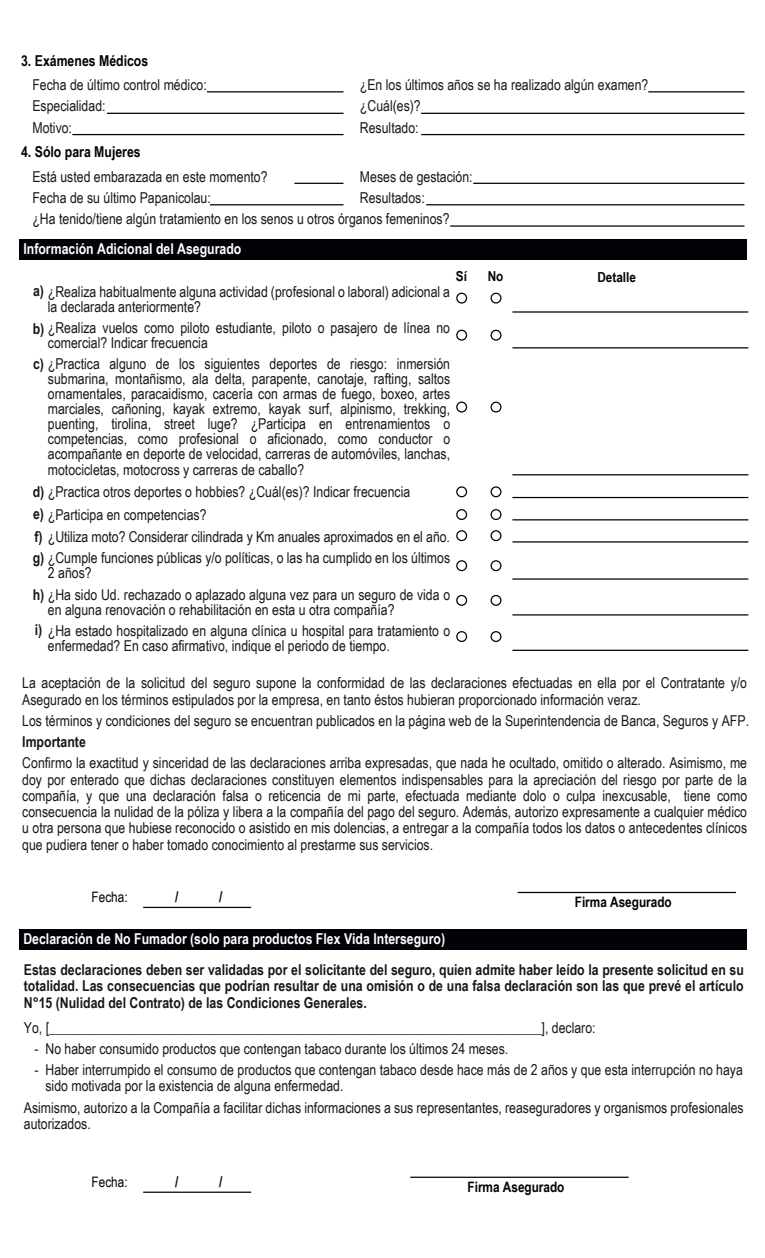
<style>
.page{position:relative;width:765px;height:1258px;background:#fff}
.page>*{position:absolute;margin:0;border:0;box-sizing:border-box;transform-origin:0 0}
.t1{font:15px/15px "Arial Narrow";color:#1a171c}
.t2{font:700 15px/16.2px "Arial Narrow";color:#1a171c;text-align:justify}
.t3{font:700 15px "Arial Narrow";color:#fff}
.t4{font:700 15px "Arial Narrow";color:#000207}
.t5{font:700 14.75px "Arial Narrow";color:#000308}
.t6{font:700 14.38px "Arial Narrow";color:#000308}
.t7{font:14.38px "Arial Narrow";color:#000308}
.t8{font:700 13.75px "Arial Narrow";color:#000308;scale:1.05 1}
.s1{font-weight:700}
</style>
<div class="page">
<div style="left:20px;top:240px;width:727px;height:20px;background:#000207"></div>
<div style="left:456px;top:292px;width:11px;height:11px;border:1px solid #000207;border-radius:50%"></div>
<div style="left:491px;top:292px;width:10px;height:11px;border:1px solid #000207;border-radius:50%"></div>
<div style="left:456px;top:329px;width:11px;height:11px;border:1px solid #000207;border-radius:50%"></div>
<div style="left:491px;top:329px;width:10px;height:11px;border:1px solid #000207;border-radius:50%"></div>
<div style="left:456px;top:401px;width:11px;height:11px;border:1px solid #000207;border-radius:50%"></div>
<div style="left:491px;top:401px;width:10px;height:11px;border:1px solid #000207;border-radius:50%"></div>
<div style="left:456px;top:486px;width:11px;height:11px;border:1px solid #000207;border-radius:50%"></div>
<div style="left:491px;top:486px;width:10px;height:11px;border:1px solid #000207;border-radius:50%"></div>
<div style="left:456px;top:509px;width:11px;height:11px;border:1px solid #000207;border-radius:50%"></div>
<div style="left:491px;top:509px;width:10px;height:11px;border:1px solid #000207;border-radius:50%"></div>
<div style="left:456px;top:530px;width:11px;height:11px;border:1px solid #000207;border-radius:50%"></div>
<div style="left:491px;top:530px;width:10px;height:11px;border:1px solid #000207;border-radius:50%"></div>
<div style="left:456px;top:560px;width:11px;height:11px;border:1px solid #000207;border-radius:50%"></div>
<div style="left:491px;top:560px;width:10px;height:11px;border:1px solid #000207;border-radius:50%"></div>
<div style="left:456px;top:594px;width:11px;height:11px;border:1px solid #000207;border-radius:50%"></div>
<div style="left:491px;top:594px;width:10px;height:11px;border:1px solid #000207;border-radius:50%"></div>
<hr style="left:512px;top:311px;width:236px;height:1px;background:#000207">
<hr style="left:512px;top:347px;width:236px;height:1px;background:#000207">
<hr style="left:512px;top:474px;width:236px;height:1px;background:#000207">
<hr style="left:512px;top:497px;width:236px;height:1px;background:#000207">
<hr style="left:512px;top:519px;width:236px;height:1px;background:#000207">
<hr style="left:512px;top:541px;width:236px;height:1px;background:#000207">
<hr style="left:512px;top:578px;width:236px;height:1px;background:#000207">
<hr style="left:512px;top:614px;width:236px;height:1px;background:#000207">
<hr style="left:207px;top:91px;width:136px;height:1px;background:#000207">
<hr style="left:107px;top:113px;width:236px;height:1px;background:#000207">
<hr style="left:72px;top:134px;width:271px;height:1px;background:#000207">
<hr style="left:648px;top:91px;width:96px;height:1px;background:#000207">
<hr style="left:421px;top:113px;width:323px;height:1px;background:#000207">
<hr style="left:421px;top:134px;width:323px;height:1px;background:#000207">
<hr style="left:294px;top:183px;width:49px;height:1px;background:#000207">
<hr style="left:210px;top:204px;width:133px;height:1px;background:#000207">
<hr style="left:473px;top:183px;width:271px;height:1px;background:#000207">
<hr style="left:426px;top:204px;width:318px;height:1px;background:#000207">
<hr style="left:450px;top:225px;width:294px;height:2px;background:#000207">
<hr style="left:143px;top:906px;width:108px;height:1px;background:#000308">
<hr style="left:518px;top:891px;width:218px;height:2px;background:#000308">
<hr style="left:143px;top:1191px;width:108px;height:1px;background:#000308">
<hr style="left:410px;top:1176px;width:219px;height:1px;background:#000308">
<div style="left:20px;top:929px;width:727px;height:20px;background:#000207"></div>
<hr style="left:512px;top:649px;width:236px;height:2px;background:#000207">
<div style="left:456px;top:631px;width:11px;height:11px;border:1px solid #000207;border-radius:50%"></div>
<div style="left:491px;top:631px;width:10px;height:11px;border:1px solid #000207;border-radius:50%"></div>
<p class="t4" style="left:21px;top:49px;width:129px">3. Exámenes Médicos</p>
<p class="t1" style="left:32px;top:77px;width:176px">Fecha de último control médico:</p>
<p class="t1" style="left:360px;top:77px;width:290px">¿En los últimos años se ha realizado algún examen?</p>
<p class="t1" style="left:32px;top:98px;width:75px">Especialidad:</p>
<p class="t1" style="left:360px;top:98px;width:62px">¿Cuál(es)?</p>
<p class="t1" style="left:32px;top:119px;width:41px">Motivo:</p>
<p class="t1" style="left:360px;top:119px;width:60px">Resultado:</p>
<p class="t4" style="left:21px;top:141px;width:121px">4. Sólo para Mujeres</p>
<p class="t1" style="left:32px;top:168px;width:237px">Está usted embarazada en este momento?</p>
<p class="t1" style="left:360px;top:168px;width:114px">Meses de gestación:</p>
<p class="t1" style="left:32px;top:189px;width:180px">Fecha de su último Papanicolau:</p>
<p class="t1" style="left:32px;top:186px;width:419px;line-height:21.2px;text-indent:327px">Resultados: ¿Ha tenido/tiene algún tratamiento en los senos u otros órganos femeninos?</p>
<p class="t3" style="left:23px;top:238px;width:220px">Información Adicional del Asegurado</p>
<p class="t8" style="left:456px;top:266px;width:12px">Sí</p>
<p class="t8" style="left:488px;top:266px;width:16px">No</p>
<p class="t1" style="left:48px;top:283px;width:404px;text-indent:-15px"><span class="s1">a)</span> ¿Realiza habitualmente alguna actividad (profesional o laboral) adicional a la declarada anteriormente?</p>
<p class="t1" style="left:48px;top:320px;width:404px;text-indent:-15px"><span class="s1">b)</span> ¿Realiza vuelos como piloto estudiante, piloto o pasajero de línea no comercial? Indicar frecuencia</p>
<p class="t1" style="left:48px;top:356px;width:404px;text-align:justify;text-indent:-15px"><span class="s1">c)</span> ¿Practica alguno de los siguientes deportes de riesgo: inmersión submarina, montañismo, ala delta, parapente, canotaje, rafting, saltos ornamentales, paracaidismo, cacería con armas de fuego, boxeo, artes marciales, cañoning, kayak extremo, kayak surf, alpinismo, trekking, puenting, tirolina, street luge? ¿Participa en entrenamientos o competencias, como profesional o aficionado, como conductor o acompañante en deporte de velocidad, carreras de automóviles, lanchas, motocicletas, motocross y carreras de caballo?</p>
<p class="t1" style="left:33px;top:480px;width:419px;line-height:22.1px"><span class="s1">d)</span> ¿Practica otros deportes o hobbies? ¿Cuál(es)? Indicar frecuencia<br><span class="s1">e)</span> ¿Participa en competencias?<br><span class="s1">f)</span> ¿Utiliza moto? Considerar cilindrada y Km anuales aproximados en el año. <span class="s1">g)</span> ¿Cumple funciones públicas y/o políticas, o las ha cumplido en los últimos</p>
<p class="t1" style="left:33px;top:561px;width:419px;line-height:21.2px;text-indent:15px">2 años?<br><span class="s1">h)</span> ¿Ha sido Ud. rechazado o aplazado alguna vez para un seguro de vida o</p>
<p class="t1" style="left:35px;top:598px;width:417px;line-height:21.2px;text-indent:13px">en alguna renovación o rehabilitación en esta u otra compañía?<br><span class="s1">i)</span> ¿Ha estado hospitalizado en alguna clínica u hospital para tratamiento o</p>
<p class="t1" style="left:48px;top:637px;width:343px">enfermedad? En caso afirmativo, indique el periodo de tiempo.</p>
<p class="t8" style="left:597px;top:267px;width:38px">Detalle</p>
<p class="t1" style="left:22px;top:674px;width:726px;line-height:16.2px">La aceptación de la solicitud del seguro supone la conformidad de las declaraciones efectuadas en ella por el Contratante y/o<br>Asegurado en los términos estipulados por la empresa, en tanto éstos hubieran proporcionado información veraz.</p>
<p class="t1" style="left:22px;top:712px;width:728px">Los términos y condiciones del seguro se encuentran publicados en la página web de la Superintendencia de Banca, Seguros y AFP.</p>
<p class="t2" style="left:22px;top:733px;width:65px">Importante</p>
<p class="t1" style="left:22px;top:754px;width:726px;line-height:16.2px;text-align:justify">Confirmo la exactitud y sinceridad de las declaraciones arriba expresadas, que nada he ocultado, omitido o alterado. Asimismo, me doy por enterado que dichas declaraciones constituyen elementos indispensables para la apreciación del riesgo por parte de la compañía, y que una declaración falsa o reticencia de mi parte, efectuada mediante dolo o culpa inexcusable, tiene como consecuencia la nulidad de la póliza y libera a la compañía del pago del seguro. Además, autorizo expresamente a cualquier médico u otra persona que hubiese reconocido o asistido en mis dolencias, a entregar a la compañía todos los datos o antecedentes clínicos que pudiera tener o haber tomado conocimiento al prestarme sus servicios.</p>
<p class="t7" style="left:92px;top:886px;width:38px">Fecha:</p>
<p class="t5" style="left:175px;top:885px;width:5px">/</p>
<p class="t5" style="left:219px;top:885px;width:5px">/</p>
<p class="t6" style="left:575px;top:891px;width:98px">Firma Asegurado</p>
<p class="t3" style="left:23px;top:927px;width:423px">Declaración de No Fumador (solo para productos Flex Vida Interseguro)</p>
<p class="t2" style="left:24px;top:960px;width:722px">Estas declaraciones deben ser validadas por el solicitante del seguro, quien admite haber leído la presente solicitud en su totalidad. Las consecuencias que podrían resultar de una omisión o de una falsa declaración son las que prevé el artículo N°15 (Nulidad del Contrato) de las Condiciones Generales.</p>
<p class="t1" style="left:35px;top:1040px;width:475px">- No haber consumido productos que contengan tabaco durante los últimos 24 meses.</p>
<p class="t1" style="left:45px;top:1060px;width:699px;line-height:16.2px;text-indent:-11px">- Haber interrumpido el consumo de productos que contengan tabaco desde hace más de 2 años y que esta interrupción no haya sido motivada por la existencia de alguna enfermedad.</p>
<p class="t1" style="left:24px;top:1098px;width:721px;line-height:16.2px">Asimismo, autorizo a la Compañía a facilitar dichas informaciones a sus representantes, reaseguradores y organismos profesionales autorizados.</p>
<p class="t7" style="left:92px;top:1170px;width:38px">Fecha:</p>
<p class="t5" style="left:175px;top:1170px;width:5px">/</p>
<p class="t5" style="left:219px;top:1170px;width:5px">/</p>
<p class="t6" style="left:468px;top:1175px;width:98px">Firma Asegurado</p>
</div>
